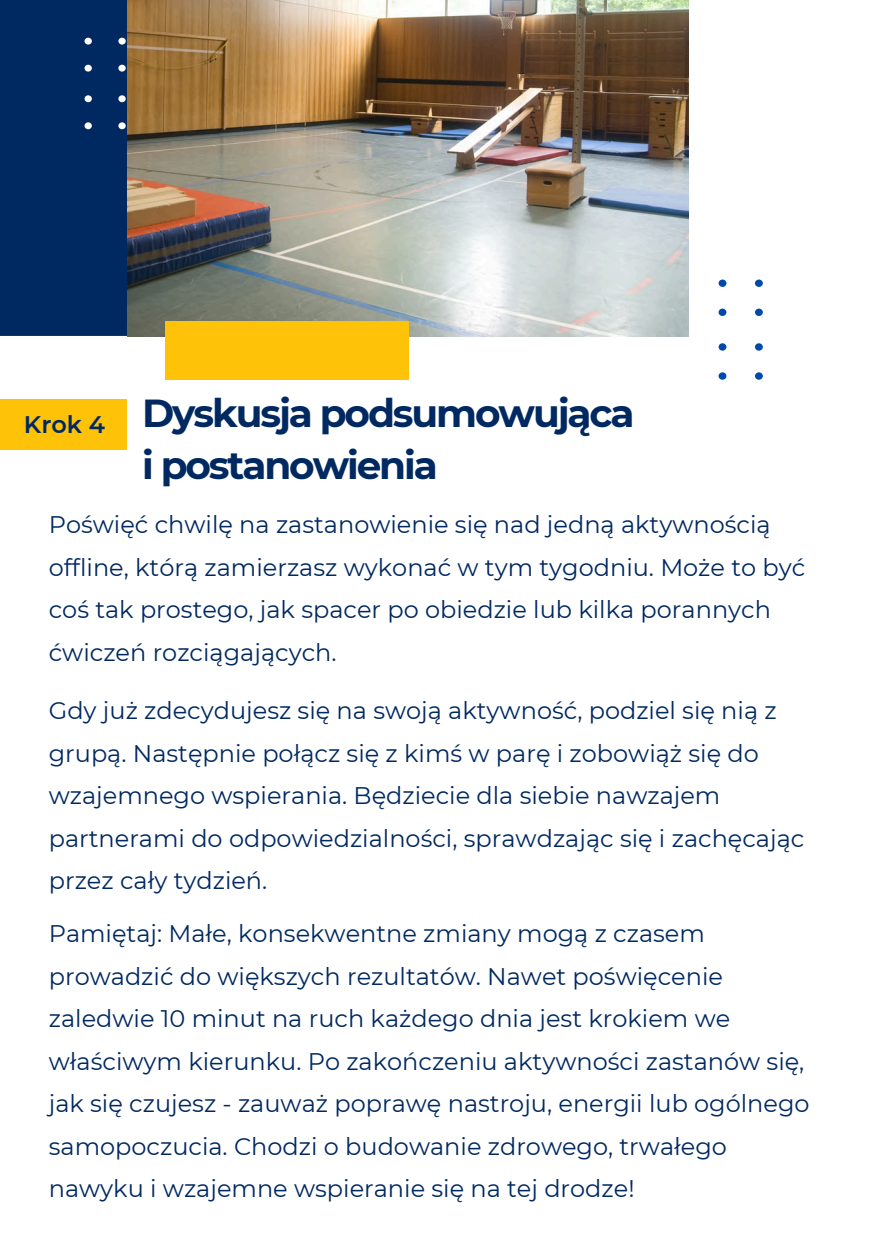
<style>
.page{position:relative;width:894px;height:1233px;background:#fff}
.page>*{position:absolute;margin:0;border:0;box-sizing:border-box;transform-origin:0 0}
.t1{font:700 39px/51.8px "Montserrat";letter-spacing:-.055em;color:#002961}
.t2{font:24px/42.5px "Montserrat";color:#002961}
.t3{font:600 24px "Montserrat";color:#002961}
</style>
<div class="page">
<div style="left:0;top:0;width:127px;height:336px;background:#002961"></div>
<svg style="left:84px;top:38px;width:42px;height:34px"></svg>
<svg style="left:84px;top:95px;width:42px;height:34px"></svg>
<svg style="left:718px;top:280px;width:44px;height:36px"></svg>
<svg style="left:718px;top:343px;width:44px;height:37px"></svg>
<div style="left:0;top:399px;width:127px;height:51px;background:#fec209"></div>
<img style="left:127px;top:0;width:561px;height:336px">
<div style="left:165px;top:321px;width:243px;height:59px;background:#fec209"></div>
<p class="t3" style="left:24px;top:409px;width:83px">Krok 4</p>
<p class="t1" style="left:142px;top:387px;width:494px">Dyskusja podsumowująca i postanowienia</p>
<p class="t2" style="left:49px;top:503px;width:757px">Poświęć chwilę na zastanowienie się nad jedną aktywnością offline, którą zamierzasz wykonać w tym tygodniu. Może to być coś tak prostego, jak spacer po obiedzie lub kilka porannych ćwiczeń rozciągających.</p>
<p class="t2" style="left:49px;top:689px;width:757px">Gdy już zdecydujesz się na swoją aktywność, podziel się nią z grupą. Następnie połącz się z kimś w parę i zobowiąż się do wzajemnego wspierania. Będziecie dla siebie nawzajem partnerami do odpowiedzialności, sprawdzając się i zachęcając przez cały tydzień.</p>
<p class="t2" style="left:49px;top:912px;width:762px">Pamiętaj: Małe, konsekwentne zmiany mogą z czasem prowadzić do większych rezultatów. Nawet poświęcenie zaledwie 10 minut na ruch każdego dnia jest krokiem we właściwym kierunku. Po zakończeniu aktywności zastanów się, jak się czujesz - zauważ poprawę nastroju, energii lub ogólnego samopoczucia. Chodzi o budowanie zdrowego, trwałego nawyku i wzajemne wspieranie się na tej drodze!</p>
</div>
